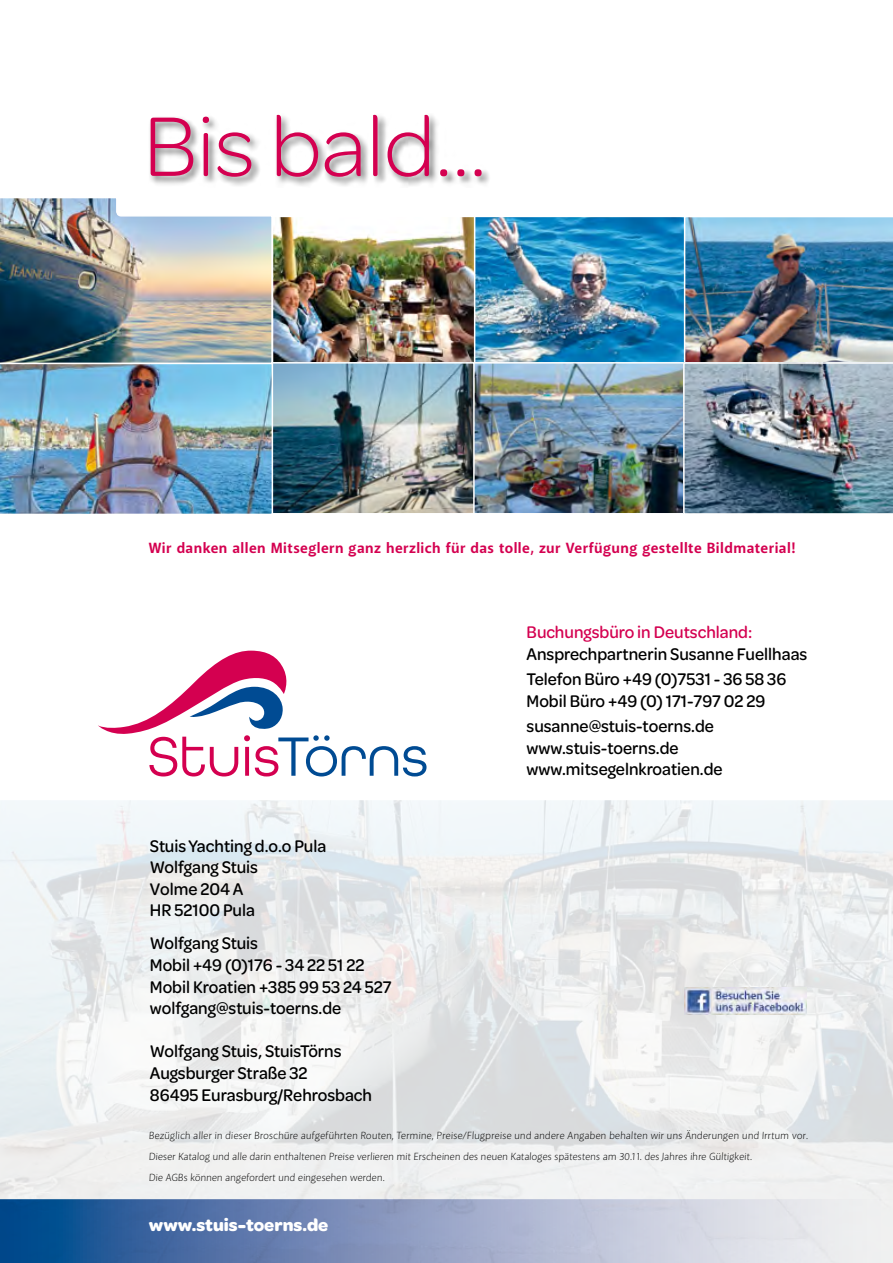
<style>
.page{position:relative;width:893px;height:1263px;background:#fff}
.page>*{position:absolute;margin:0;border:0;box-sizing:border-box;transform-origin:0 0}
.t1{font:300 90px "Omnes";color:#d40050}
.t2{font:500 18px/21.6px "Omnes Semi Cond";color:#000}
.t3{font:500 18px "Omnes Semi Cond";color:#d40050}
.t4{font:700 18px "Omnes";color:#fff}
.t5{font:700 15px "Akagi Pro";letter-spacing:.03em;color:#d40050}
.t6{font:300 10.5px/21px "Akagi Pro";letter-spacing:.005em;color:#000}
</style>
<div class="page">
<img style="left:0;top:800px;width:893px;height:399px">
<svg style="left:0;top:1199px;width:893px;height:64px;background:#8da2c3"></svg>
<img style="left:0;top:198px;width:272px;height:165px">
<img style="left:475px;top:219px;width:208px;height:292px">
<div style="left:471px;top:216px;width:215px;height:148px;border:2px solid #fff"></div>
<img style="left:275px;top:219px;width:197px;height:142px">
<div style="left:272px;top:216px;width:203px;height:148px;border:2px solid #fff"></div>
<div style="left:149px;top:113px;width:343px;height:74px;background:#000;opacity:.5"></div>
<div style="left:470px;top:362px;width:215px;height:152px;border:2px solid #fff"></div>
<img style="left:274px;top:365px;width:198px;height:146px">
<div style="left:271px;top:362px;width:204px;height:152px;border:2px solid #fff"></div>
<img style="left:683px;top:216px;width:210px;height:298px">
<img style="left:0;top:363px;width:273px;height:151px">
<img style="left:685px;top:987px;width:121px;height:27px">
<svg style="left:98px;top:651px;width:328px;height:125px"></svg>
<h1 class="t1" style="left:144px;top:86px;width:345px">Bis bald...</h1>
<p class="t5" style="left:149px;top:539px;width:648px">Wir danken allen Mitseglern ganz herzlich für das tolle, zur Verfügung gestellte Bildmaterial!</p>
<p class="t2" style="left:150px;top:834px;width:178px">Stuis Yachting d.o.o Pula<br>Wolfgang Stuis<br>Volme 204 A<br>HR 52100 Pula</p>
<p class="t2" style="left:150px;top:932px;width:243px">Wolfgang Stuis<br>Mobil +49 (0)176 - 34 22 51 22<br>Mobil Kroatien +385 99 53 24 527 wolfgang@stuis-toerns.de</p>
<p class="t2" style="left:150px;top:1040px;width:224px">Wolfgang Stuis, StuisTörns<br>Augsburger Straße 32<br>86495 Eurasburg/Rehrosbach</p>
<p class="t3" style="left:527px;top:620px;width:227px">Buchungsbüro in Deutschland:</p>
<p class="t2" style="left:527px;top:640px;width:282px;line-height:25.5px">Ansprechpartnerin Susanne Fuellhaas<br>Telefon Büro +49 (0)7531 - 36 58 36</p>
<p class="t2" style="left:527px;top:687px;width:240px;line-height:25.5px">Mobil Büro +49 (0) 171-797 02 29 susanne@stuis-toerns.de</p>
<p class="t2" style="left:527px;top:736px;width:198px">www.stuis-toerns.de www.mitsegelnkroatien.de</p>
<p class="t6" style="left:149px;top:1125px;width:661px">Bezüglich aller in dieser Broschüre aufgeführten Routen, Termine, Preise/Flugpreise und andere Angaben behalten wir uns Änderungen und Irrtum vor.<br>Dieser Katalog und alle darin enthaltenen Preise verlieren mit Erscheinen des neuen Kataloges spätestens am 30.11. des Jahres ihre Gültigkeit.<br>Die AGBs können angefordert und eingesehen werden.</p>
<p class="t4" style="left:149px;top:1212px;width:181px">www.stuis-toerns.de</p>
</div>
